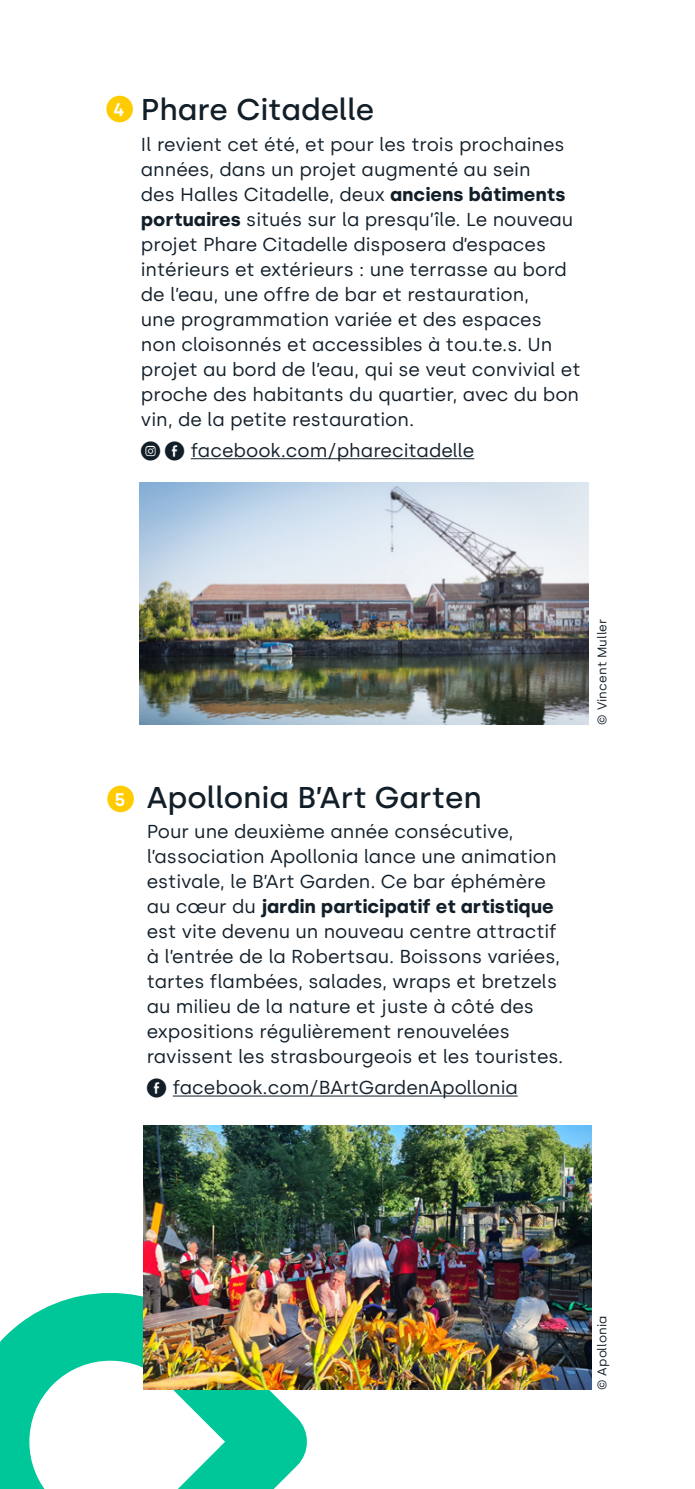
<style>
.page{position:relative;width:695px;height:1489px;background:#fff}
.page>*{position:absolute;margin:0;border:0;box-sizing:border-box;transform-origin:0 0}
.t1{font:500 30px "Silka";color:#121f29}
.t2{font:18.75px/25px "Silka";color:#121f29}
.t3{font:600 18.25px "Silka";color:#fff}
.t4{font:12.5px "Silka";letter-spacing:.01em;color:#121f29}
.s1{font-weight:700}
.s2{font-family:"Social Media Circled"}
</style>
<div class="page">
<svg style="left:0;top:1293px;width:310px;height:195px"></svg>
<div style="left:106px;top:96px;width:27px;height:26px;background:#ffcc03;border-radius:50%"></div>
<img style="left:139px;top:482px;width:449px;height:242px">
<hr style="left:191px;top:458px;width:283px;height:1px;background:#121f29">
<hr style="left:173px;top:1095px;width:344px;height:1px;background:#121f29">
<div style="left:107px;top:785px;width:27px;height:27px;background:#ffcc03;border-radius:50%"></div>
<img style="left:143px;top:1125px;width:448px;height:264px">
<p class="t3" style="left:113px;top:98px;width:13px">4</p>
<h1 class="t1" style="left:141px;top:92px;width:235px">Phare Citadelle</h1>
<p class="t2" style="left:141px;top:132px;width:441px">Il revient cet été, et pour les trois prochaines années, dans un projet augmenté au sein<br>des Halles Citadelle, deux <span class="s1">anciens bâtiments portuaires</span> situés sur la presqu’île. Le nouveau projet Phare Citadelle disposera d’espaces intérieurs et extérieurs : une terrasse au bord de l’eau, une offre de bar et restauration,<br>une programmation variée et des espaces non cloisonnés et accessibles à tou.te.s. Un projet au bord de l’eau, qui se veut convivial et proche des habitants du quartier, avec du bon vin, de la petite restauration.</p>
<p class="t2" style="left:141px;top:437px;width:335px"><span class="s2">Q E</span> facebook.com/pharecitadelle</p>
<p class="t3" style="left:114px;top:788px;width:12px">5</p>
<h1 class="t1" style="left:147px;top:779px;width:337px">Apollonia B’Art Garten</h1>
<p class="t2" style="left:147px;top:819px;width:418px">Pour une deuxième année consécutive, l’association Apollonia lance une animation estivale, le B’Art Garden. Ce bar éphémère au cœur du <span class="s1">jardin participatif et artistique </span>est vite devenu un nouveau centre attractif à l’entrée de la Robertsau. Boissons variées, tartes flambées, salades, wraps et bretzels au milieu de la nature et juste à côté des expositions régulièrement renouvelées ravissent les strasbourgeois et les touristes.</p>
<p class="t2" style="left:147px;top:1074px;width:372px"><span class="s2">E</span> facebook.com/BArtGardenApollonia</p>
<p class="t4" style="left:594px;top:724px;width:107px;rotate:-90deg">© Vincent Muller</p>
<p class="t4" style="left:594px;top:1389px;width:76px;rotate:-90deg">© Apollonia</p>
</div>
